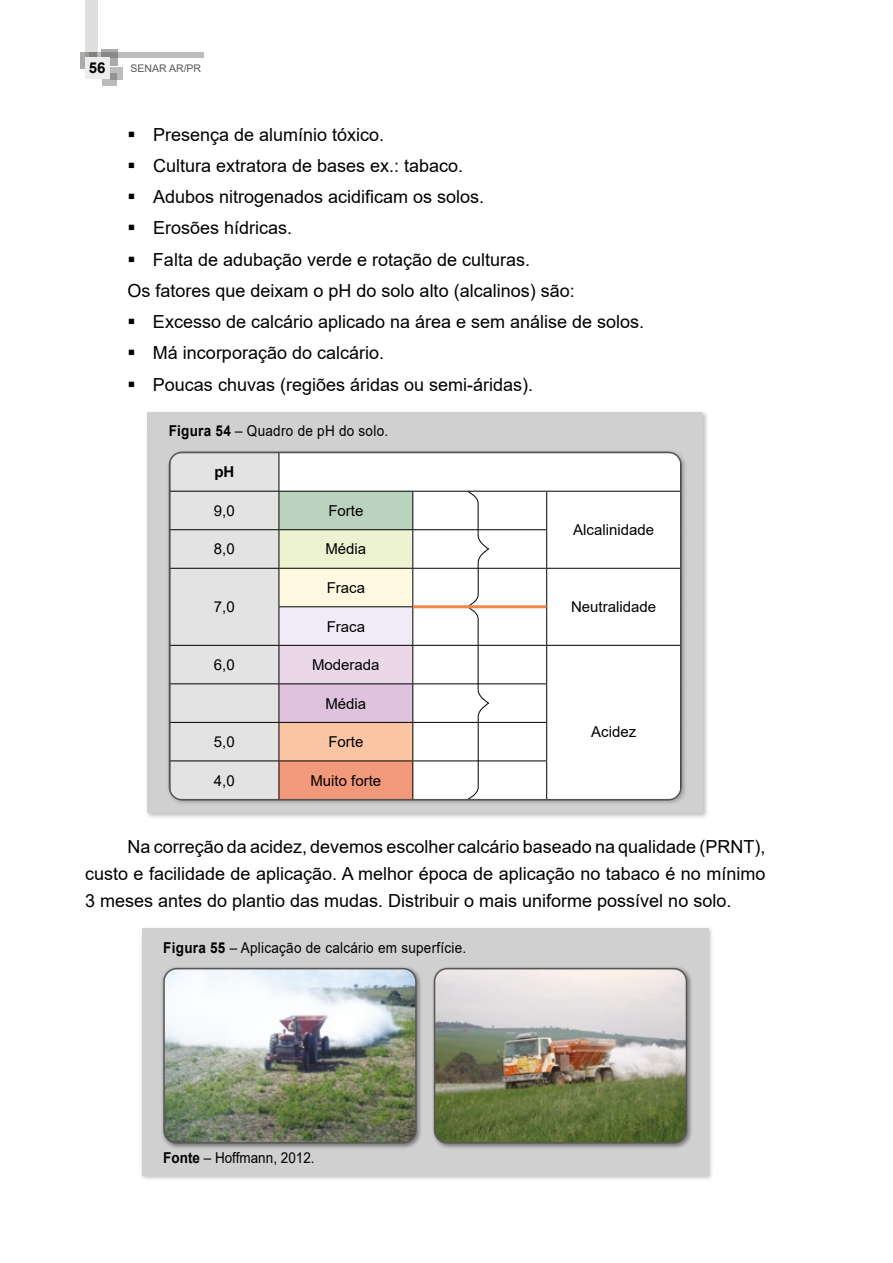
<style>
.page{position:relative;width:893px;height:1263px;background:#fff}
.page>*{position:absolute;margin:0;border:0;box-sizing:border-box;transform-origin:0 0}
.t1{font:18px/27px "Arial";color:#000;text-align:justify}
.t2{font:15px "Arial";color:#000}
.t3{font:15px "Arial";letter-spacing:.02em;color:#000;scale:.9 1}
.t4{font:15px "Arial";color:#000;scale:.9 1}
.t5{font:700 15px "Arial";color:#000}
.t6{font:10.5px "Arial";color:#575756}
.s1{font-weight:700}
</style>
<div class="page">
<svg style="left:102px;top:73px;width:15px;height:12px"></svg>
<svg style="left:111px;top:67px;width:12px;height:12px"></svg>
<div style="left:80px;top:52px;width:17px;height:16px;background:#ababaa"></div>
<svg style="left:101px;top:50px;width:17px;height:16px"></svg>
<svg style="left:97px;top:52px;width:107px;height:6px"></svg>
<svg style="left:85px;top:0;width:12px;height:58px"></svg>
<div style="left:85px;top:58px;width:24px;height:21px;background:#ededed"></div>
<div style="left:145px;top:410px;width:563px;height:409px;background:#000;opacity:.25"></div>
<div style="left:147px;top:412px;width:556px;height:401px;background:#d0d0d0"></div>
<div style="left:167px;top:450px;width:519px;height:356px;background:#000;opacity:.25"></div>
<div style="left:169px;top:452px;width:512px;height:348px;background:#fff;border-radius:13px"></div>
<svg style="left:467px;top:492px;width:23px;height:305px"></svg>
<div style="left:170px;top:453px;width:109px;height:346px;background:#e3e3e3"></div>
<div style="left:279px;top:491px;width:134px;height:39px;background:#b9d3be"></div>
<div style="left:279px;top:530px;width:134px;height:38px;background:#edf2d0"></div>
<div style="left:279px;top:568px;width:134px;height:39px;background:#fff9e2"></div>
<div style="left:279px;top:607px;width:134px;height:38px;background:#f0ebf6"></div>
<div style="left:279px;top:645px;width:134px;height:39px;background:#ead8e9"></div>
<div style="left:279px;top:684px;width:134px;height:38px;background:#dfc2dc"></div>
<div style="left:279px;top:722px;width:134px;height:39px;background:#fac5a3"></div>
<div style="left:279px;top:761px;width:134px;height:38px;background:#f3997b"></div>
<hr style="left:169px;top:452px;width:110px;height:1px;background:#000">
<hr style="left:169px;top:453px;width:1px;height:38px;background:#000">
<hr style="left:279px;top:453px;width:1px;height:38px;background:#000">
<hr style="left:547px;top:452px;width:134px;height:1px;background:#000">
<hr style="left:680px;top:453px;width:1px;height:38px;background:#000">
<hr style="left:169px;top:491px;width:110px;height:1px;background:#000">
<hr style="left:279px;top:491px;width:134px;height:1px;background:#000">
<hr style="left:279px;top:492px;width:1px;height:37px;background:#000">
<hr style="left:413px;top:491px;width:134px;height:1px;background:#000">
<hr style="left:412px;top:492px;width:1px;height:37px;background:#000">
<hr style="left:547px;top:491px;width:134px;height:1px;background:#000">
<hr style="left:546px;top:492px;width:1px;height:37px;background:#000">
<hr style="left:169px;top:529px;width:110px;height:1px;background:#000">
<hr style="left:279px;top:529px;width:134px;height:1px;background:#000">
<hr style="left:279px;top:530px;width:1px;height:38px;background:#000">
<hr style="left:413px;top:529px;width:134px;height:1px;background:#000">
<hr style="left:412px;top:530px;width:1px;height:38px;background:#000">
<hr style="left:546px;top:530px;width:1px;height:38px;background:#000">
<hr style="left:169px;top:568px;width:110px;height:1px;background:#000">
<hr style="left:279px;top:568px;width:134px;height:1px;background:#000">
<hr style="left:279px;top:569px;width:1px;height:37px;background:#000">
<hr style="left:413px;top:568px;width:134px;height:1px;background:#000">
<hr style="left:412px;top:569px;width:1px;height:37px;background:#000">
<hr style="left:547px;top:568px;width:134px;height:1px;background:#000">
<hr style="left:546px;top:569px;width:1px;height:38px;background:#000">
<hr style="left:279px;top:606px;width:134px;height:1px;background:#000">
<hr style="left:279px;top:607px;width:1px;height:38px;background:#000">
<hr style="left:412px;top:607px;width:1px;height:38px;background:#000">
<hr style="left:546px;top:607px;width:1px;height:38px;background:#000">
<hr style="left:169px;top:645px;width:110px;height:1px;background:#000">
<hr style="left:279px;top:645px;width:134px;height:1px;background:#000">
<hr style="left:279px;top:646px;width:1px;height:37px;background:#000">
<hr style="left:413px;top:645px;width:134px;height:1px;background:#000">
<hr style="left:412px;top:646px;width:1px;height:37px;background:#000">
<hr style="left:547px;top:645px;width:134px;height:1px;background:#000">
<hr style="left:546px;top:646px;width:1px;height:37px;background:#000">
<hr style="left:680px;top:761px;width:1px;height:38px;background:#000">
<hr style="left:169px;top:683px;width:110px;height:1px;background:#000">
<hr style="left:279px;top:683px;width:134px;height:1px;background:#000">
<hr style="left:279px;top:684px;width:1px;height:38px;background:#000">
<hr style="left:413px;top:683px;width:134px;height:1px;background:#000">
<hr style="left:412px;top:684px;width:1px;height:38px;background:#000">
<hr style="left:546px;top:684px;width:1px;height:38px;background:#000">
<hr style="left:169px;top:722px;width:110px;height:1px;background:#000">
<hr style="left:279px;top:722px;width:134px;height:1px;background:#000">
<hr style="left:279px;top:723px;width:1px;height:37px;background:#000">
<hr style="left:413px;top:722px;width:134px;height:1px;background:#000">
<hr style="left:412px;top:723px;width:1px;height:37px;background:#000">
<hr style="left:546px;top:723px;width:1px;height:37px;background:#000">
<hr style="left:169px;top:760px;width:110px;height:1px;background:#000">
<hr style="left:169px;top:761px;width:1px;height:38px;background:#000">
<hr style="left:279px;top:760px;width:134px;height:1px;background:#000">
<hr style="left:279px;top:761px;width:1px;height:38px;background:#000">
<hr style="left:413px;top:760px;width:134px;height:1px;background:#000">
<hr style="left:412px;top:761px;width:1px;height:38px;background:#000">
<hr style="left:546px;top:761px;width:1px;height:38px;background:#000">
<hr style="left:413px;top:605px;width:133px;height:3px;background:#f18447">
<hr style="left:547px;top:799px;width:134px;height:1px;background:#000">
<hr style="left:169px;top:799px;width:110px;height:1px;background:#000">
<div style="left:169px;top:451px;width:513px;height:349px;border:2px solid #575756;border-radius:13px"></div>
<div style="left:139px;top:927px;width:575px;height:254px;background:#000;opacity:.25"></div>
<div style="left:142px;top:929px;width:566px;height:247px;background:#d0d0d0"></div>
<div style="left:161px;top:966px;width:261px;height:183px;background:#000;opacity:.25"></div>
<img style="left:164px;top:969px;width:252px;height:174px">
<div style="left:163px;top:968px;width:254px;height:175px;border:2px solid #575756;border-radius:13px"></div>
<div style="left:432px;top:966px;width:261px;height:183px;background:#000;opacity:.25"></div>
<img style="left:435px;top:969px;width:251px;height:174px">
<div style="left:434px;top:968px;width:253px;height:175px;border:2px solid #575756;border-radius:13px"></div>
<p class="t5" style="left:89px;top:57px;width:18px">56</p>
<p class="t6" style="left:131px;top:61px;width:72px">SENAR AR/PR</p>
<p class="t1" style="left:153px;top:121px;width:233px">Presença de alumínio tóxico.</p>
<p class="t1" style="left:153px;top:152px;width:312px">Cultura extratora de bases ex.: tabaco.</p>
<p class="t1" style="left:153px;top:183px;width:333px">Adubos nitrogenados acidificam os solos.</p>
<p class="t1" style="left:153px;top:214px;width:141px">Erosões hídricas.</p>
<p class="t1" style="left:153px;top:246px;width:379px">Falta de adubação verde e rotação de culturas.</p>
<p class="t1" style="left:127px;top:277px;width:449px">Os fatores que deixam o pH do solo alto (alcalinos) são:</p>
<p class="t1" style="left:153px;top:308px;width:493px">Excesso de calcário aplicado na área e sem análise de solos.</p>
<p class="t1" style="left:153px;top:339px;width:233px">Má incorporação do calcário.</p>
<p class="t1" style="left:153px;top:371px;width:382px">Poucas chuvas (regiões áridas ou semi-áridas).</p>
<p class="t3" style="left:169px;top:421px;width:245px"><span class="s1">Figura 54</span> – Quadro de pH do solo.</p>
<p class="t5" style="left:214px;top:461px;width:21px">pH</p>
<p class="t2" style="left:214px;top:500px;width:22px">9,0</p>
<p class="t2" style="left:328px;top:500px;width:37px">Forte</p>
<p class="t2" style="left:573px;top:520px;width:82px">Alcalinidade</p>
<p class="t2" style="left:214px;top:539px;width:22px">8,0</p>
<p class="t2" style="left:325px;top:539px;width:42px">Média</p>
<p class="t2" style="left:214px;top:597px;width:22px">7,0</p>
<p class="t2" style="left:327px;top:577px;width:40px">Fraca</p>
<p class="t2" style="left:327px;top:616px;width:40px">Fraca</p>
<p class="t2" style="left:214px;top:654px;width:22px">6,0</p>
<p class="t2" style="left:312px;top:654px;width:69px">Moderada</p>
<p class="t2" style="left:325px;top:693px;width:42px">Média</p>
<p class="t2" style="left:214px;top:731px;width:22px">5,0</p>
<p class="t2" style="left:328px;top:731px;width:37px">Forte</p>
<p class="t2" style="left:214px;top:770px;width:22px">4,0</p>
<p class="t2" style="left:310px;top:770px;width:72px">Muito forte</p>
<p class="t2" style="left:571px;top:597px;width:87px">Neutralidade</p>
<p class="t2" style="left:591px;top:721px;width:47px">Acidez</p>
<p class="t1" style="left:85px;top:833px;width:682px;text-indent:43px">Na correção da acidez, devemos escolher calcário baseado na qualidade (PRNT), custo e facilidade de aplicação. A melhor época de aplicação no tabaco é no mínimo 3 meses antes do plantio das mudas. Distribuir o mais uniforme possível no solo.</p>
<p class="t3" style="left:163px;top:937px;width:338px"><span class="s1">Figura 55</span> – Aplicação de calcário em superfície.</p>
<p class="t4" style="left:163px;top:1147px;width:170px"><span class="s1">Fonte</span> – Hoffmann, 2012.</p>
</div>
